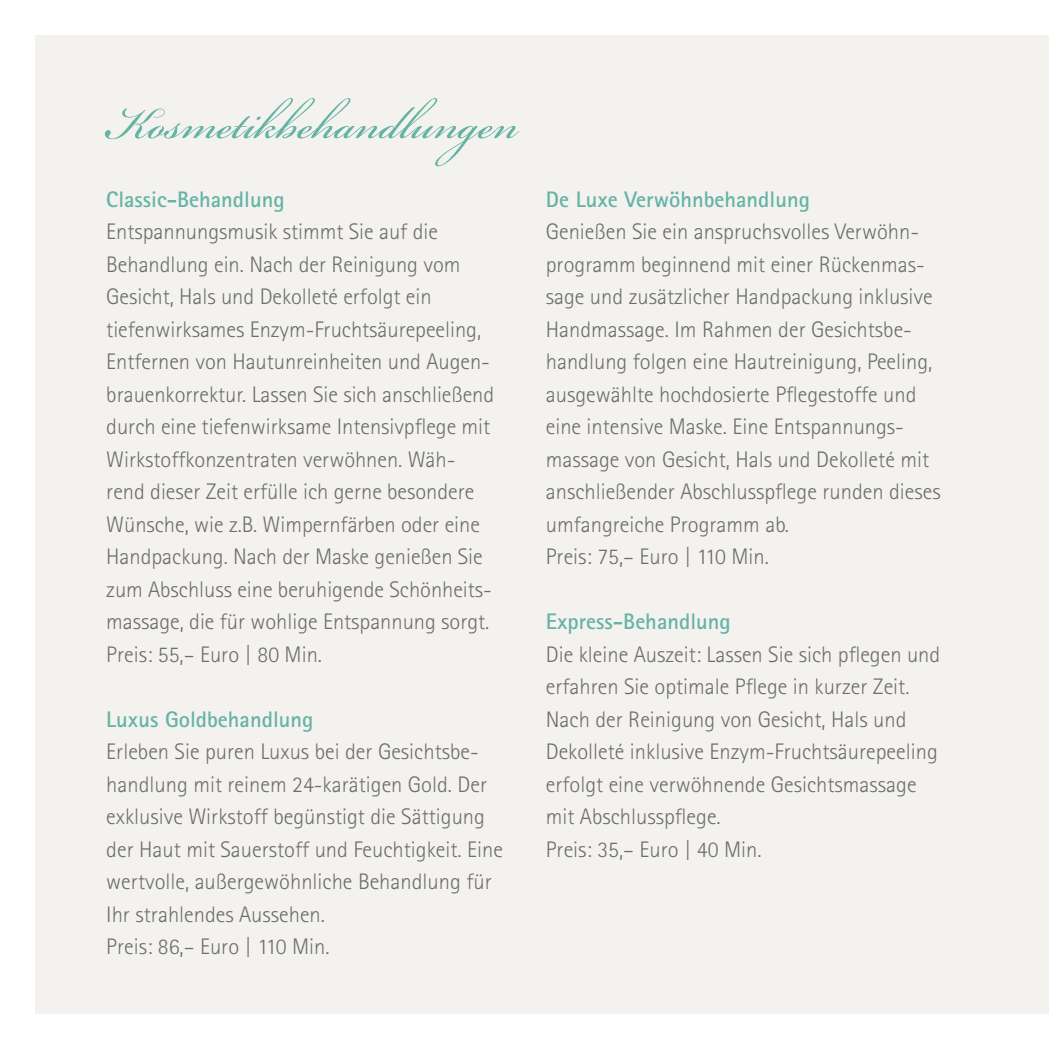
<style>
.page{position:relative;width:1049px;height:1049px;background:#fff}
.page>*{position:absolute;margin:0;border:0;box-sizing:border-box;transform-origin:0 0}
.t1{font:70px "Bickham Script MM 400";color:#66b3a6}
.t2{font:300 22.5px/32.5px "Rotis Sans Serif";color:#6c6d70}
.t3{font:700 22.5px "Rotis Sans Serif";color:#66b3a6}
</style>
<div class="page">
<div style="left:35px;top:35px;width:1014px;height:978px;background:#f4f2ef"></div>
<h1 class="t1" style="left:106px;top:85px;width:414px">Kosmetikbehandlungen</h1>
<p class="t3" style="left:106px;top:185px;width:180px">Classic-Behandlung</p>
<p class="t2" style="left:106px;top:215px;width:389px">Entspannungsmusik stimmt Sie auf die Behandlung ein. Nach der Reinigung vom Gesicht, Hals und Dekolleté erfolgt ein tiefenwirksames Enzym-Fruchtsäurepeeling, Entfernen von Hautunreinheiten und Augen&shy;brauenkorrektur. Lassen Sie sich anschließend durch eine tiefenwirksame Intensivpflege mit Wirkstoffkonzentraten verwöhnen. Wäh&shy;rend dieser Zeit erfülle ich gerne besondere Wünsche, wie z.B. Wimpernfärben oder eine Handpackung. Nach der Maske genießen Sie zum Abschluss eine beruhigende Schönheits&shy;massage, die für wohlige Entspannung sorgt.<br>Preis: 55,– Euro | 80 Min.</p>
<p class="t3" style="left:106px;top:705px;width:209px">Luxus Goldbehandlung</p>
<p class="t2" style="left:106px;top:735px;width:398px">Erleben Sie puren Luxus bei der Gesichtsbe&shy;handlung mit reinem 24-karätigen Gold. Der exklusive Wirkstoff begünstigt die Sättigung der Haut mit Sauerstoff und Feuchtigkeit. Eine wertvolle, außergewöhnliche Behandlung für Ihr strahlendes Aussehen.<br>Preis: 86,– Euro | 110 Min.</p>
<p class="t3" style="left:546px;top:185px;width:266px">De Luxe Verwöhnbehandlung</p>
<p class="t2" style="left:546px;top:215px;width:396px">Genießen Sie ein anspruchsvolles Verwöhn&shy;programm beginnend mit einer Rückenmas&shy;sage und zusätzlicher Handpackung inklusive Handmassage. Im Rahmen der Gesichtsbe&shy;handlung folgen eine Hautreinigung, Peeling, ausgewählte hochdosierte Pflegestoffe und eine intensive Maske. Eine Entspannungs&shy;massage von Gesicht, Hals und Dekolleté mit anschließender Abschlusspflege runden dieses umfangreiche Programm ab.<br>Preis: 75,– Euro | 110 Min.</p>
<p class="t3" style="left:546px;top:607px;width:186px">Express-Behandlung</p>
<p class="t2" style="left:546px;top:638px;width:396px">Die kleine Auszeit: Lassen Sie sich pflegen und erfahren Sie optimale Pflege in kurzer Zeit.<br>Nach der Reinigung von Gesicht, Hals und Dekolleté inklusive Enzym-Fruchtsäurepeeling erfolgt eine verwöhnende Gesichtsmassage mit Abschlusspflege.<br>Preis: 35,– Euro | 40 Min.</p>
</div>
